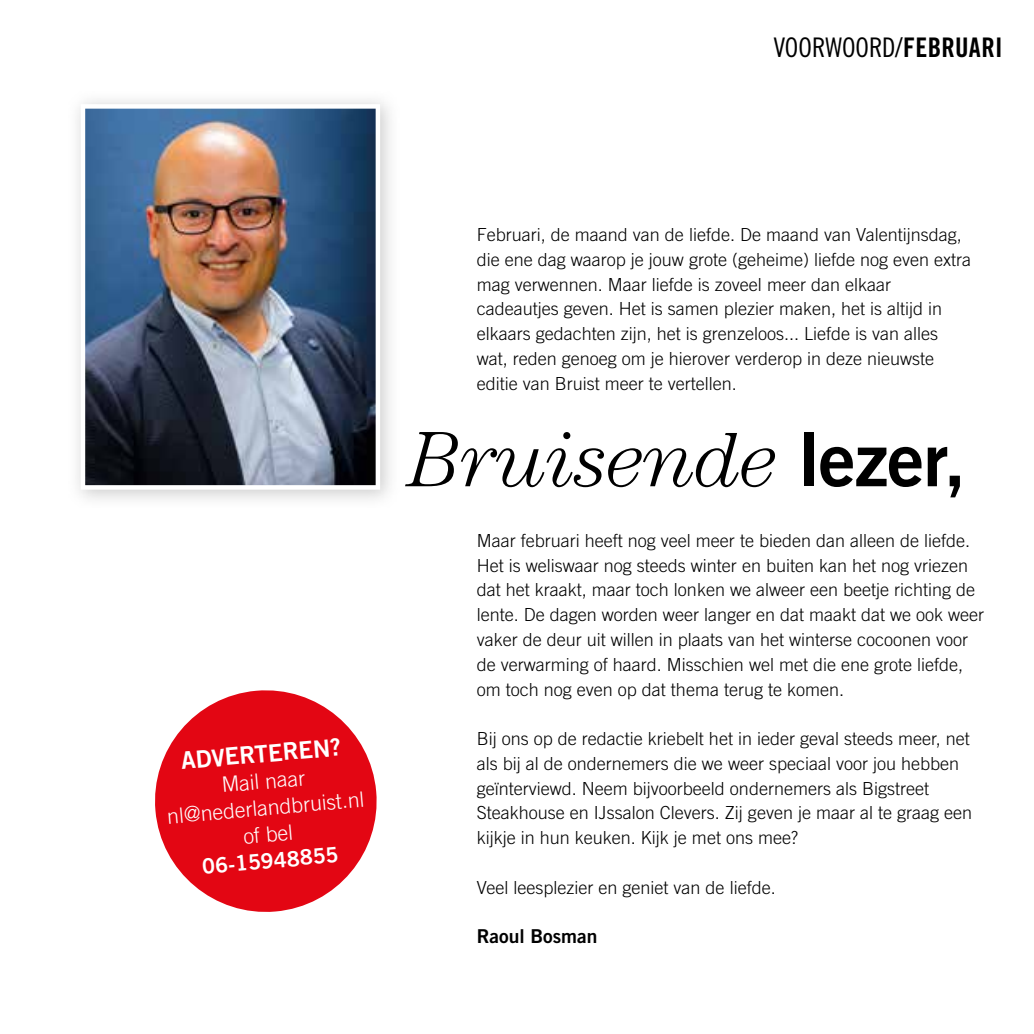
<style>
.page{position:relative;width:1034px;height:1034px;background:#fff}
.page>*{position:absolute;margin:0;border:0;box-sizing:border-box;transform-origin:0 0}
.t1{font:italic 300 78.75px "Century LT";letter-spacing:-.01em;color:#000}
.t2{font:27px "Trade Gothic LT Std Cn 18";color:#000}
.t3{font:23.85px "Trade Gothic LT Std Bd 2";color:#fff}
.t4{font:300 21.15px/26.6px "Trade Gothic LT Std";color:#fff;text-align:center}
.t5{font:21.15px "Trade Gothic LT Std Bd 2";color:#fff}
.t6{font:19.12px "Trade Gothic LT Std Bd 2";color:#000}
.t7{font:300 18px/24.8px "Trade Gothic LT Std";color:#000}
.s1{font-family:"Trade Gothic LT Std Bd Cn 20"}
.s2{font-family:"Trade Gothic LT Std Bd 2";font-weight:400;font-style:normal;font-size:74.25px}
</style>
<div class="page">
<svg style="left:155px;top:690px;width:222px;height:222px;fill:#e30613"></svg>
<img style="left:85px;top:104px;width:291px;height:382px">
<h2 class="t2" style="left:773px;top:32px;width:231px">VOORWOORD/<span class="s1">FEBRUARI</span></h2>
<h3 class="t3" style="left:180px;top:745px;width:162px;rotate:-5deg">ADVERTEREN?</h3>
<p class="t4" style="left:164px;top:776px;width:199px;rotate:-5deg">Mail naar nl@nederlandbruist.nl of bel</p>
<p class="t5" style="left:201px;top:853px;width:138px;rotate:-5deg">06-15948855</p>
<p class="t7" style="left:476px;top:222px;width:496px">Februari, de maand van de liefde. De maand van Valentijnsdag, die ene dag waarop je jouw grote (geheime) liefde nog even extra mag verwennen. Maar liefde is zoveel meer dan elkaar cadeautjes geven. Het is samen plezier maken, het is altijd in elkaars gedachten zijn, het is grenzeloos... Liefde is van alles wat, reden genoeg om je hierover verderop in deze nieuwste editie van Bruist meer te vertellen.</p>
<h1 class="t1" style="left:409px;top:414px;width:558px">Bruisende <span class="s2">lezer,</span></h1>
<p class="t7" style="left:476px;top:527px;width:509px">Maar februari heeft nog veel meer te bieden dan alleen de liefde.<br>Het is weliswaar nog steeds winter en buiten kan het nog vriezen dat het kraakt, maar toch lonken we alweer een beetje richting de lente. De dagen worden weer langer en dat maakt dat we ook weer vaker de deur uit willen in plaats van het winterse cocoonen voor de verwarming of haard. Misschien wel met die ene grote liefde, om toch nog even op dat thema terug te komen.</p>
<p class="t7" style="left:476px;top:725px;width:497px">Bij ons op de redactie kriebelt het in ieder geval steeds meer, net als bij al de ondernemers die we weer speciaal voor jou hebben geïnterviewd. Neem bijvoorbeeld ondernemers als Bigstreet Steakhouse en IJssalon Clevers. Zij geven je maar al te graag een kijkje in hun keuken. Kijk je met ons mee?</p>
<p class="t7" style="left:476px;top:874px;width:300px">Veel leesplezier en geniet van de liefde.</p>
<p class="t6" style="left:476px;top:924px;width:122px">Raoul Bosman</p>
</div>
